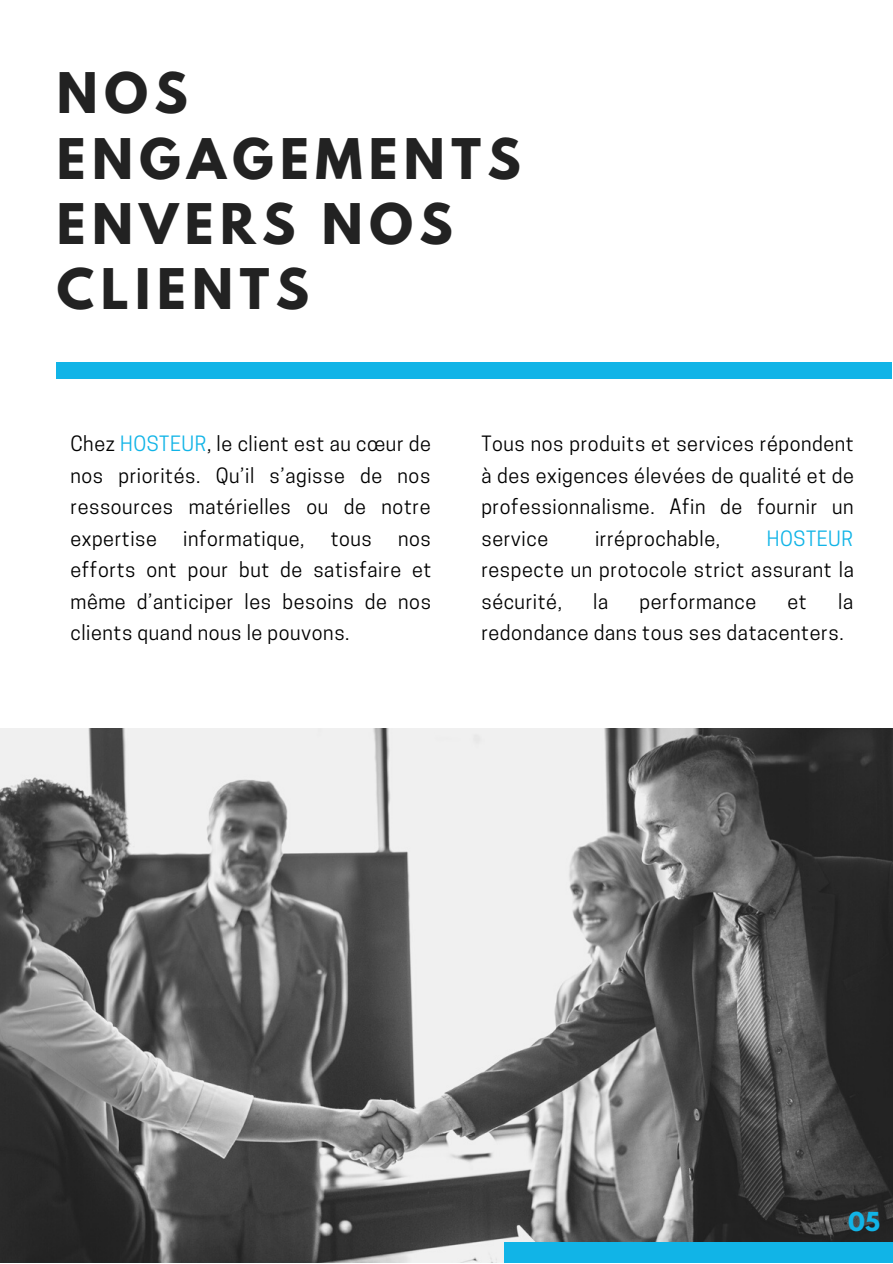
<style>
.page{position:relative;width:893px;height:1264px;background:#fff}
.page>*{position:absolute;margin:0;border:0;box-sizing:border-box;transform-origin:0 0}
.t1{font:700 49.65px/65.2px "League Spartan";letter-spacing:.13em;color:#222}
.t2{font:700 23.1px "League Spartan";color:#11b4e7}
.t3{font:19.8px/31.5px "Cooper Hewitt";letter-spacing:.03em;color:#000;text-align:justify}
.t4{font:19.8px "Cooper Hewitt";letter-spacing:.03em;color:#11b4e7}
.s1{color:#11b4e7}
</style>
<div class="page">
<img style="left:0;top:728px;width:892px;height:534px">
<div style="left:57px;top:362px;width:835px;height:17px;background:#11b4e7"></div>
<div style="left:504px;top:1242px;width:388px;height:20px;background:#11b4e7"></div>
<h1 class="t1" style="left:57px;top:67px;width:465px">NOS<br>ENGAGEMENTS<br>ENVERS NOS<br>CLIENTS</h1>
<p class="t3" style="left:70px;top:430px;width:362px">Chez <span class="s1">HOSTEUR</span>, le client est au cœur de nos priorités. Qu’il s’agisse de nos ressources matérielles ou de notre expertise</p>
<p class="t3" style="left:183px;top:525px;width:123px">informatique,</p>
<p class="t3" style="left:330px;top:525px;width:43px">tous</p>
<p class="t3" style="left:70px;top:525px;width:362px;text-indent:327px">nos efforts ont pour but de satisfaire et même d’anticiper les besoins de nos clients quand nous le pouvons.</p>
<p class="t3" style="left:481px;top:430px;width:374px">Tous nos produits et services répondent à des exigences élevées de qualité et de professionnalisme. Afin de fournir un service</p>
<p class="t3" style="left:595px;top:525px;width:126px">irréprochable,</p>
<p class="t4" style="left:766px;top:530px;width:88px">HOSTEUR</p>
<p class="t3" style="left:481px;top:556px;width:374px">respecte un protocole strict assurant la sécurité,</p>
<p class="t3" style="left:593px;top:588px;width:17px">la</p>
<p class="t3" style="left:639px;top:588px;width:118px">performance</p>
<p class="t3" style="left:787px;top:588px;width:21px">et</p>
<p class="t3" style="left:481px;top:588px;width:373px;text-indent:357px">la redondance dans tous ses datacenters.</p>
<p class="t2" style="left:848px;top:1210px;width:33px">05</p>
</div>
